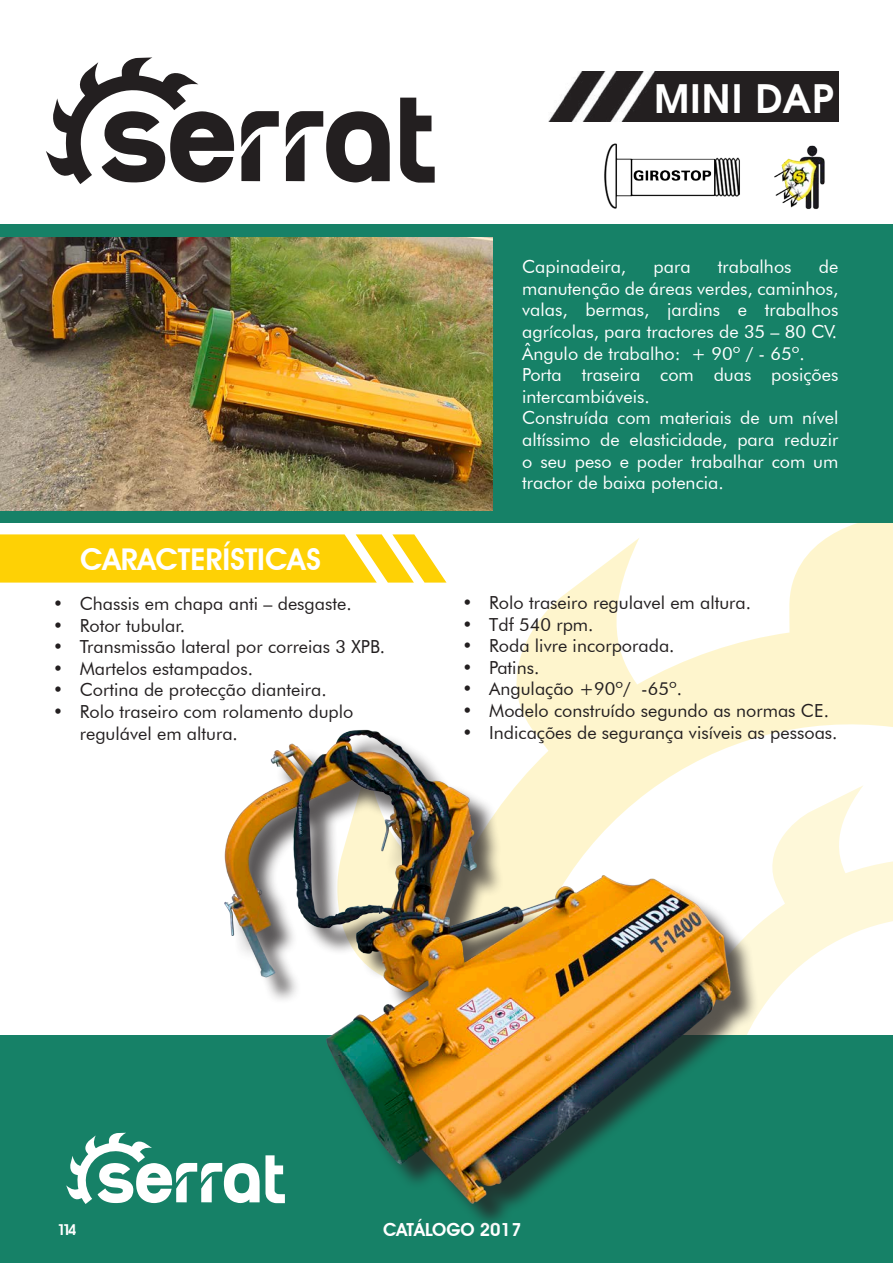
<style>
.page{position:relative;width:893px;height:1263px;background:#fff}
.page>*{position:absolute;margin:0;border:0;box-sizing:border-box;transform-origin:0 0}
.t1{font:700 39px "Te X Gyre Adventor";letter-spacing:.025em;color:#fff}
.t2{font:600 30px "Avant Garde IT Cby BT";color:#fff}
.t3{font:18px/21.6px "Futura BT";color:#231f20}
.Blanco{font:18px/21.6px "Futura BT";color:#fff;text-align:justify}
.t4{font:600 18px "Avant Garde IT Cby BT";color:#fff}
.Paragraph_Style_1{font:600 15px "Avant Garde IT Cby BT";color:#fff}
</style>
<div class="page">
<svg style="left:446px;top:523px;width:447px;height:206px"></svg>
<svg style="left:797px;top:786px;width:96px;height:250px"></svg>
<div style="left:0;top:1036px;width:893px;height:227px;background:#168167"></div>
<svg style="left:241px;top:111px;width:38px;height:70px"></svg>
<svg style="left:286px;top:111px;width:104px;height:71px"></svg>
<svg style="left:400px;top:98px;width:35px;height:85px"></svg>
<svg style="left:46px;top:57px;width:188px;height:127px"></svg>
<svg style="left:66px;top:1135px;width:42px;height:69px"></svg>
<svg style="left:0;top:534px;width:446px;height:49px;background:#fed51e"></svg>
<div style="left:1px;top:224px;width:892px;height:299px;background:#168167"></div>
<img style="left:774px;top:145px;width:51px;height:65px">
<img style="left:604px;top:143px;width:136px;height:66px">
<img style="left:1px;top:237px;width:491px;height:273px">
<img style="left:549px;top:72px;width:110px;height:50px">
<div style="left:659px;top:72px;width:180px;height:50px;background:#231f20"></div>
<img style="left:108px;top:710px;width:689px;height:513px">
<p class="t1" style="left:654px;top:64px;width:181px">MINI DAP</p>
<h2 class="t2" style="left:80px;top:541px;width:242px">CARACTERÍSTICAS</h2>
<p class="t3" style="left:53px;top:592px;width:300px">• Chassis em chapa anti – desgaste.</p>
<p class="t3" style="left:53px;top:614px;width:134px">• Rotor tubular.</p>
<p class="t3" style="left:53px;top:636px;width:334px">• Transmissão lateral por correias 3 XPB.</p>
<p class="t3" style="left:53px;top:657px;width:202px">• Martelos estampados.</p>
<p class="t3" style="left:53px;top:679px;width:275px">• Cortina de protecção dianteira.</p>
<p class="t3" style="left:80px;top:700px;width:275px;text-indent:-27px">• Rolo traseiro com rolamento duplo regulável em altura.</p>
<p class="Blanco" style="left:522px;top:256px;width:318px;text-indent:297px">de manutenção de áreas verdes, caminhos, valas, bermas, jardins e trabalhos agrícolas, para tractores de 35 – 80 CV.</p>
<p class="Blanco" style="left:522px;top:342px;width:284px">Ângulo de trabalho: + 90º / - 65º.</p>
<p class="Blanco" style="left:522px;top:364px;width:318px">Porta traseira com duas posições intercambiáveis.</p>
<p class="Blanco" style="left:522px;top:407px;width:318px">Construída com materiais de um nível altíssimo de elasticidade, para reduzir o seu peso e poder trabalhar com um tractor de baixa potencia.</p>
<p class="Blanco" style="left:522px;top:256px;width:105px">Capinadeira,</p>
<p class="Blanco" style="left:653px;top:256px;width:39px">para</p>
<p class="Blanco" style="left:718px;top:256px;width:75px">trabalhos</p>
<p class="t3" style="left:462px;top:592px;width:290px">• Rolo traseiro regulavel em altura.</p>
<p class="t3" style="left:462px;top:613px;width:133px">• Tdf 540 rpm.</p>
<p class="t3" style="left:462px;top:635px;width:214px">• Roda livre incorporada.</p>
<p class="t3" style="left:462px;top:656px;width:79px">• Patins.</p>
<p class="t3" style="left:462px;top:678px;width:221px">• Angulação +90º/ -65º.</p>
<p class="t3" style="left:462px;top:700px;width:368px">• Modelo construído segundo as normas CE.</p>
<p class="t3" style="left:462px;top:721px;width:377px">• Indicações de segurança visíveis as pessoas.</p>
<p class="Paragraph_Style_1" style="left:57px;top:1221px;width:21px">114</p>
<p class="t4" style="left:383px;top:1219px;width:140px">CATÁLOGO 2017</p>
</div>
